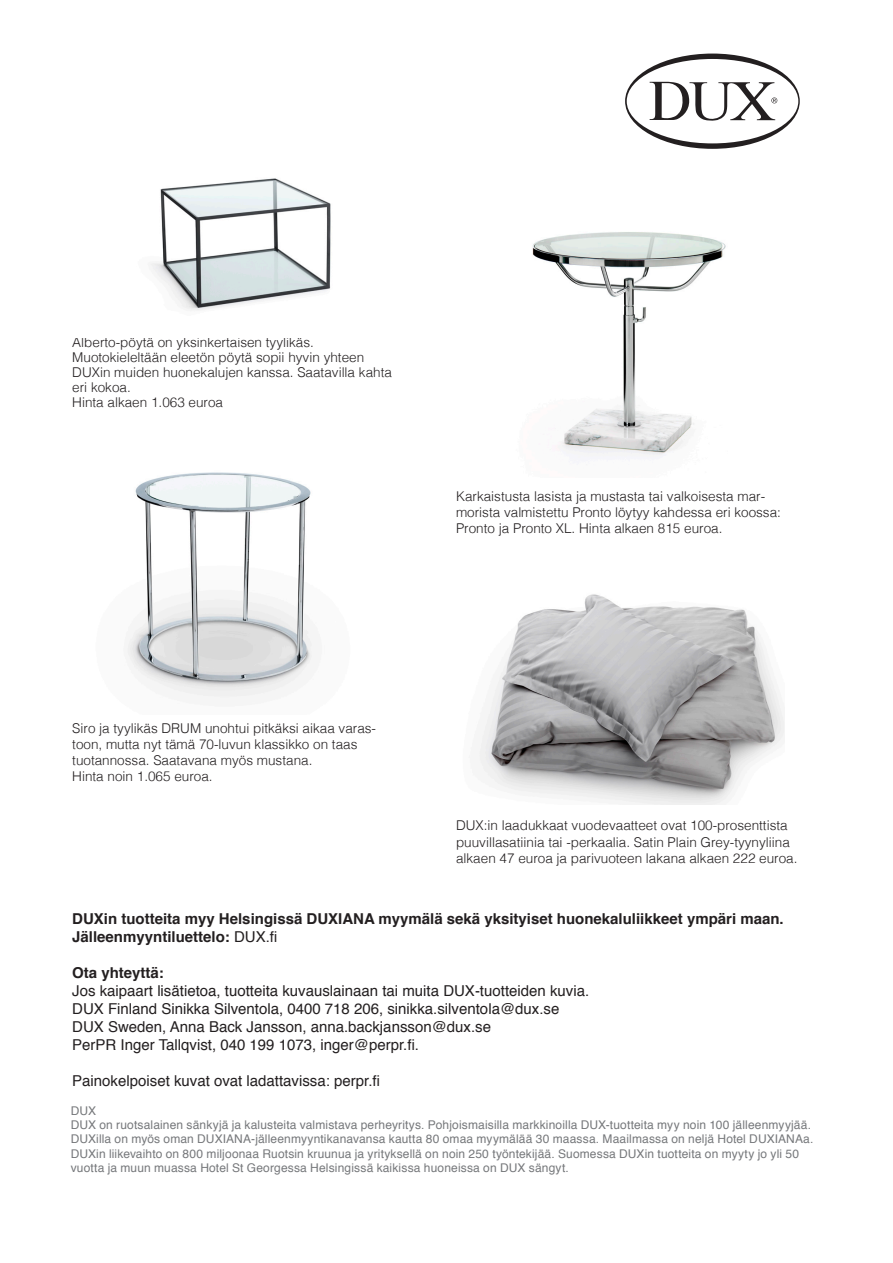
<style>
.page{position:relative;width:893px;height:1263px;background:#fff}
.page>*{position:absolute;margin:0;border:0;box-sizing:border-box;transform-origin:0 0}
.t1{font:15px "Helvetica";color:#231f20}
.t2{font:700 15px "Helvetica";color:#231f20}
.t3{font:300 13.5px/16.2px "Helvetica";color:#231f20}
.t4{font:12px/14.4px "Helvetica";letter-spacing:.01em;color:#76787b}
.s1{font-weight:400}
</style>
<div class="page">
<img style="left:532px;top:232px;width:194px;height:224px">
<svg style="left:625px;top:54px;width:175px;height:95px"></svg>
<img style="left:150px;top:178px;width:181px;height:133px">
<img style="left:127px;top:472px;width:185px;height:226px">
<img style="left:479px;top:594px;width:305px;height:211px">
<p class="t3" style="left:72px;top:333px;width:243px">Alberto-pöytä on yksinkertaisen tyylikäs.</p>
<p class="t3" style="left:72px;top:349px;width:321px;line-height:15px">Muotokieleltään eleetön pöytä sopii hyvin yhteen DUXin muiden huonekalujen kanssa. Saatavilla kahta eri kokoa.<br>Hinta alkaen 1.063 euroa</p>
<p class="t3" style="left:456px;top:487px;width:326px">Karkaistusta lasista ja mustasta tai valkoisesta mar&shy;morista valmistettu Pronto löytyy kahdessa eri koossa:<br>Pronto ja Pronto XL. Hinta alkaen 815 euroa.</p>
<p class="t3" style="left:72px;top:719px;width:305px">Siro ja tyylikäs DRUM unohtui pitkäksi aikaa varas&shy;toon, mutta nyt tämä 70-luvun klassikko on taas tuotannossa. Saatavana myös mustana.<br>Hinta noin 1.065 euroa.</p>
<p class="t3" style="left:456px;top:816px;width:343px">DUX:in laadukkaat vuodevaatteet ovat 100-prosenttista puuvillasatiinia tai -perkaalia. Satin Plain Grey-tyynyliina alkaen 47 euroa ja parivuoteen lakana alkaen 222 euroa.</p>
<p class="t2" style="left:72px;top:907px;width:713px">DUXin tuotteita myy Helsingissä DUXIANA myymälä sekä yksityiset huonekaluliikkeet ympäri maan.</p>
<p class="t2" style="left:72px;top:925px;width:207px">Jälleenmyyntiluettelo: <span class="s1">DUX.fi</span></p>
<p class="t2" style="left:72px;top:961px;width:93px">Ota yhteyttä:</p>
<p class="t1" style="left:72px;top:979px;width:518px">Jos kaipaart lisätietoa, tuotteita kuvauslainaan tai muita DUX-tuotteiden kuvia.</p>
<p class="t1" style="left:72px;top:997px;width:489px">DUX Finland Sinikka Silventola, 0400 718 206, sinikka.silventola@dux.se</p>
<p class="t1" style="left:72px;top:1015px;width:420px">DUX Sweden, Anna Back Jansson, anna.backjansson@dux.se</p>
<p class="t1" style="left:72px;top:1033px;width:348px">PerPR Inger Tallqvist, 040 199 1073, inger@perpr.fi.</p>
<p class="t1" style="left:72px;top:1069px;width:309px">Painokelpoiset kuvat ovat ladattavissa: perpr.fi</p>
<p class="t4" style="left:71px;top:1103px;width:27px">DUX</p>
<p class="t4" style="left:71px;top:1118px;width:744px">DUX on ruotsalainen sänkyjä ja kalusteita valmistava perheyritys. Pohjoismaisilla markkinoilla DUX-tuotteita myy noin 100 jälleenmyyjää.<br>DUXilla on myös oman DUXIANA-jälleenmyyntikanavansa kautta 80 omaa myymälää 30 maassa. Maailmassa on neljä Hotel DUXIANAa.<br>DUXin liikevaihto on 800 miljoonaa Ruotsin kruunua ja yrityksellä on noin 250 työntekijää. Suomessa DUXin tuotteita on myyty jo yli 50 vuotta ja muun muassa Hotel St Georgessa Helsingissä kaikissa huoneissa on DUX sängyt.</p>
</div>
